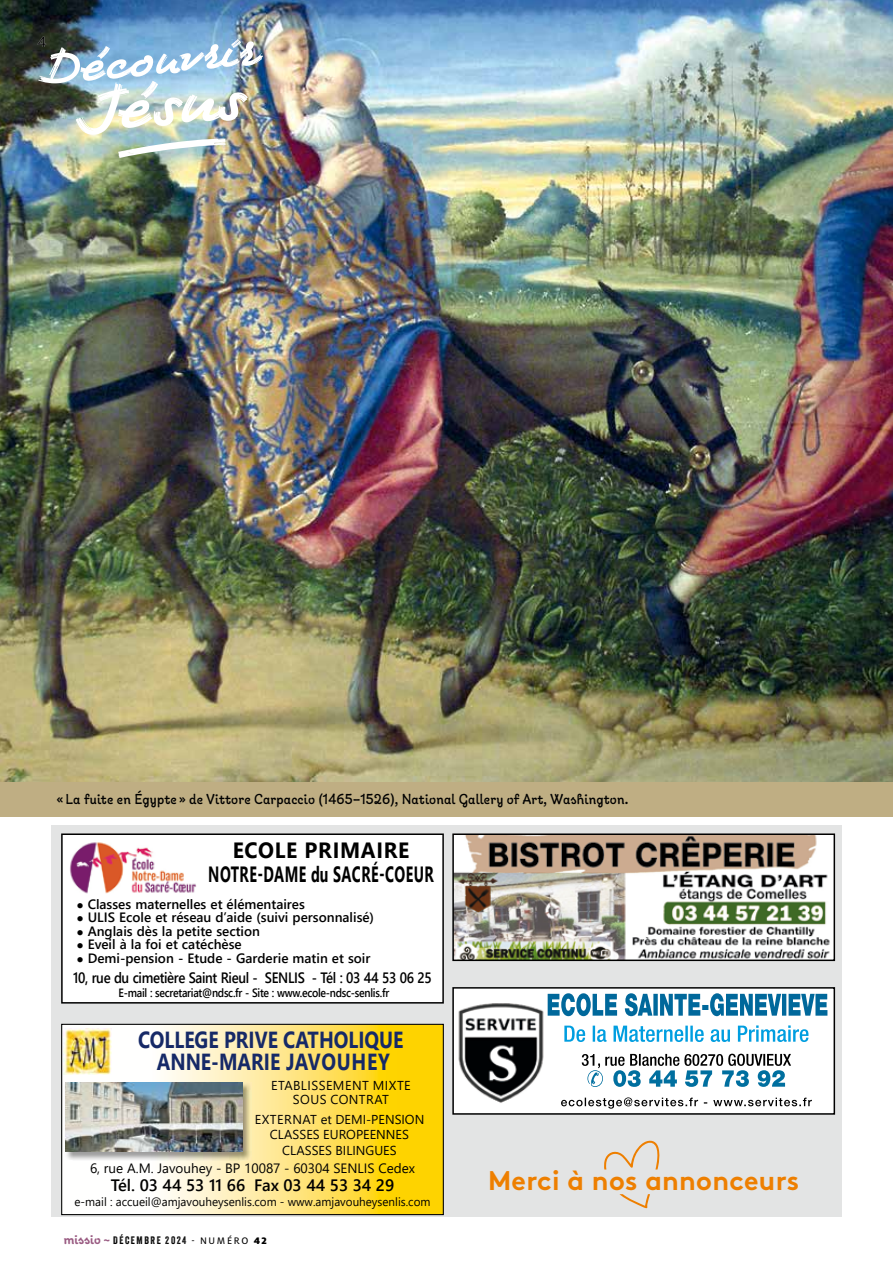
<style>
.page{position:relative;width:893px;height:1263px;background:#fff}
.page>*{position:absolute;margin:0;border:0;box-sizing:border-box;transform-origin:0 0}
.t1{font:700 27px "Brown";letter-spacing:.01em;color:#ee7f00}
.t2{font:700 23.25px/22.5px "Segoe UI";color:#162967;text-align:center;scale:.83 1}
.t3{font:700 22.05px/24px "Segoe UI";letter-spacing:.035em;color:#000;text-align:center;scale:.95 1}
.t4{font:600 16.5px "Segoe UI";color:#000}
.t5{font:16.5px "Milo OT Text";color:#000}
.t6{font:300 15px "Giulia";letter-spacing:.01em;color:#000;scale:.95 1}
.t7{font:600 15px "Segoe UI";letter-spacing:-.025em;color:#000;scale:.88 1}
.t8{font:600 13.5px "Segoe UI";color:#000}
.t9{font:13.5px "Segoe UI";color:#000}
.t10{font:12.9px/15.5px "Segoe UI";color:#000;text-align:center}
.t11{font:12.9px/14px "Segoe UI";letter-spacing:.035em;color:#000;text-align:center}
.t12{font:12px "Segoe UI";color:#000}
.t13{font:600 12px "Segoe UI";letter-spacing:-.025em;color:#000;scale:.88 1}
.t14{font:10.5px "Veneer";letter-spacing:.15em;color:#000}
.s1{font-family:"Giulia";font-size:13.5px;color:#9a5c83}
.s2{font-family:"Milo OT Text"}
.s3{font-family:"Milo OT";font-weight:900}
</style>
<div class="page">
<img style="left:0;top:0;width:893px;height:782px">
<img style="left:38px;top:39px;width:225px;height:119px">
<div style="left:0;top:782px;width:893px;height:34px;background:#bfae83"></div>
<div style="left:51px;top:825px;width:791px;height:391px;background:#e3e4e4"></div>
<svg style="left:63px;top:1026px;width:379px;height:187px;background:#fee67c"></svg>
<div style="left:61px;top:1024px;width:383px;height:191px;border:1px solid #000"></div>
<img style="left:65px;top:1082px;width:186px;height:79px">
<img style="left:65px;top:1083px;width:177px;height:69px">
<img style="left:64px;top:1028px;width:47px;height:46px">
<img style="left:455px;top:990px;width:377px;height:122px">
<div style="left:452px;top:987px;width:383px;height:128px;border:2px solid #000"></div>
<div style="left:62px;top:834px;width:381px;height:169px;background:#fff"></div>
<div style="left:61px;top:833px;width:383px;height:170px;border:2px solid #000"></div>
<img style="left:70px;top:842px;width:126px;height:52px">
<img style="left:455px;top:836px;width:377px;height:122px">
<div style="left:452px;top:833px;width:383px;height:128px;border:2px solid #000"></div>
<svg style="left:604px;top:1140px;width:56px;height:68px"></svg>
<p class="t5" style="left:38px;top:33px;width:11px">4</p>
<p class="t6" style="left:57px;top:790px;width:603px">« La fuite en Égypte » de Vittore Carpaccio (1465–1526), National Gallery of Art, Washington.</p>
<h3 class="t3" style="left:208px;top:836px;width:239px">ECOLE PRIMAIRE<br>NOTRE-DAME du SACRÉ-COEUR</h3>
<p class="t8" style="left:77px;top:891px;width:229px">● Classes maternelles et élémentaires</p>
<p class="t8" style="left:77px;top:905px;width:299px">● ULIS Ecole et réseau d’aide (suivi personnalisé)</p>
<p class="t8" style="left:77px;top:918px;width:185px">● Anglais dès la petite section</p>
<p class="t8" style="left:77px;top:932px;width:166px">● Eveil à la foi et catéchèse</p>
<p class="t8" style="left:77px;top:945px;width:295px">● Demi-pension - Etude - Garderie matin et soir</p>
<p class="t7" style="left:73px;top:964px;width:409px">10, rue du cimetière Saint Rieul - SENLIS - Tél : 03 44 53 06 25</p>
<p class="t13" style="left:119px;top:981px;width:309px">E-mail : secretariat@ndsc.fr - Site : www.ecole-ndsc-senlis.fr</p>
<h2 class="t2" style="left:138px;top:1026px;width:321px">COLLEGE PRIVE CATHOLIQUE<br>ANNE-MARIE JAVOUHEY</h2>
<p class="t11" style="left:271px;top:1077px;width:141px">ETABLISSEMENT MIXTE<br>SOUS CONTRAT</p>
<p class="t10" style="left:255px;top:1110px;width:171px">EXTERNAT et DEMI-PENSION<br>CLASSES EUROPEENNES<br>CLASSES BILINGUES</p>
<p class="t9" style="left:90px;top:1155px;width:326px">6, rue A.M. Javouhey - BP 10087 - 60304 SENLIS Cedex</p>
<p class="t4" style="left:111px;top:1169px;width:285px">Tél. 03 44 53 11 66 Fax 03 44 53 34 29</p>
<p class="t12" style="left:75px;top:1190px;width:357px">e-mail : accueil@amjavouheysenlis.com - www.amjavouheysenlis.com</p>
<p class="t14" style="left:64px;top:1234px;width:205px"><span class="s1">missio ~</span> DÉCEMBRE 2024 <span class="s2">- NUMÉRO</span> <span class="s3">42</span></p>
<h1 class="t1" style="left:488px;top:1158px;width:313px">Merci à nos annonceurs</h1>
</div>
